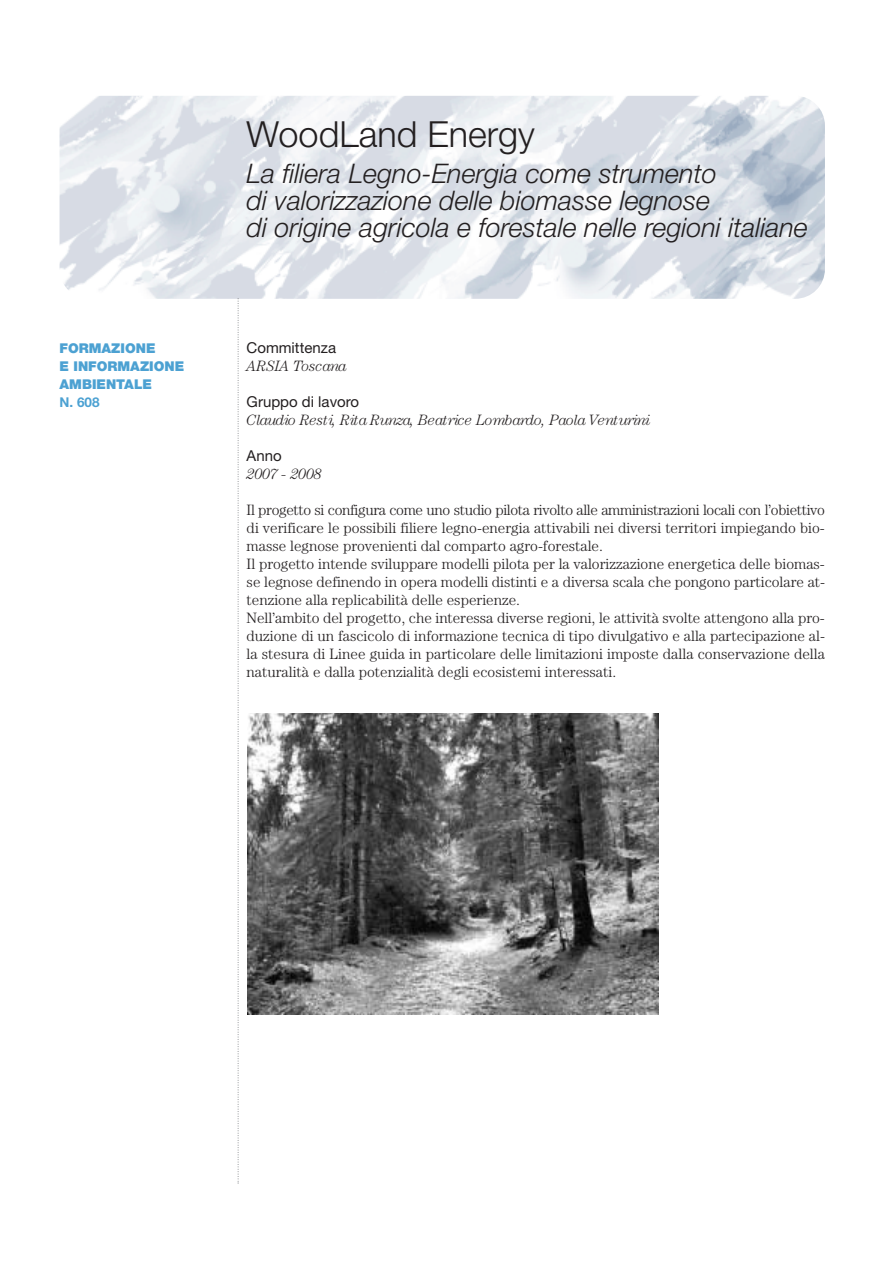
<style>
.page{position:relative;width:893px;height:1263px;background:#fff}
.page>*{position:absolute;margin:0;border:0;box-sizing:border-box;transform-origin:0 0}
.t1{font:300 36px "Helvetica Neue";color:#231f20}
.t2{font:italic 300 27px/27px "Helvetica Neue";color:#231f20}
.t3{font:300 15px/18px "Century";color:#231f20}
.t4{font:italic 300 15px "Century";letter-spacing:-.035em;color:#231f20}
.t5{font:15px "Helvetica Neue";color:#231f20}
.t6{font:italic 300 15px "Century";letter-spacing:-.01em;color:#231f20}
.t7{font:900 13.5px/18px "Helvetica Neue";color:#4ca1d2}
.t8{font:700 13.5px "Helvetica Neue";color:#4ca1d2}
</style>
<div class="page">
<img style="left:60px;top:96px;width:765px;height:203px;border-radius:30px">
<svg style="left:238px;top:298px;width:1px;height:885px"></svg>
<img style="left:247px;top:713px;width:411px;height:301px">
<p class="t7" style="left:60px;top:339px;width:126px">FORMAZIONE<br>E INFORMAZIONE<br>AMBIENTALE</p>
<p class="t8" style="left:60px;top:394px;width:42px">N. 608</p>
<h1 class="t1" style="left:247px;top:112px;width:290px">WoodLand Energy</h1>
<h2 class="t2" style="left:247px;top:159px;width:563px">La filiera Legno-Energia come strumento<br>di valorizzazione delle biomasse legnose<br>di origine agricola e forestale nelle regioni italiane</h2>
<p class="t5" style="left:247px;top:338px;width:91px">Committenza</p>
<p class="t6" style="left:247px;top:357px;width:102px">ARSIA Toscana</p>
<p class="t5" style="left:247px;top:392px;width:114px">Gruppo di lavoro</p>
<p class="t4" style="left:247px;top:411px;width:406px">Claudio Resti, Rita Runza, Beatrice Lombardo, Paola Venturini</p>
<p class="t5" style="left:247px;top:446px;width:37px">Anno</p>
<p class="t4" style="left:247px;top:465px;width:77px">2007 - 2008</p>
<p class="t3" style="left:247px;top:500px;width:580px">Il progetto si configura come uno studio pilota rivolto alle amministrazioni locali con l’obiettivo di verificare le possibili filiere legno-energia attivabili nei diversi territori impiegando bio&shy;masse legnose provenienti dal comparto agro-forestale.<br>Il progetto intende sviluppare modelli pilota per la valorizzazione energetica delle biomas&shy;se legnose definendo in opera modelli distinti e a diversa scala che pongono particolare at&shy;tenzione alla replicabilità delle esperienze.<br>Nell’ambito del progetto, che interessa diverse regioni, le attività svolte attengono alla pro&shy;duzione di un fascicolo di informazione tecnica di tipo divulgativo e alla partecipazione al&shy;la stesura di Linee guida in particolare delle limitazioni imposte dalla conservazione della naturalità e dalla potenzialità degli ecosistemi interessati.</p>
</div>
